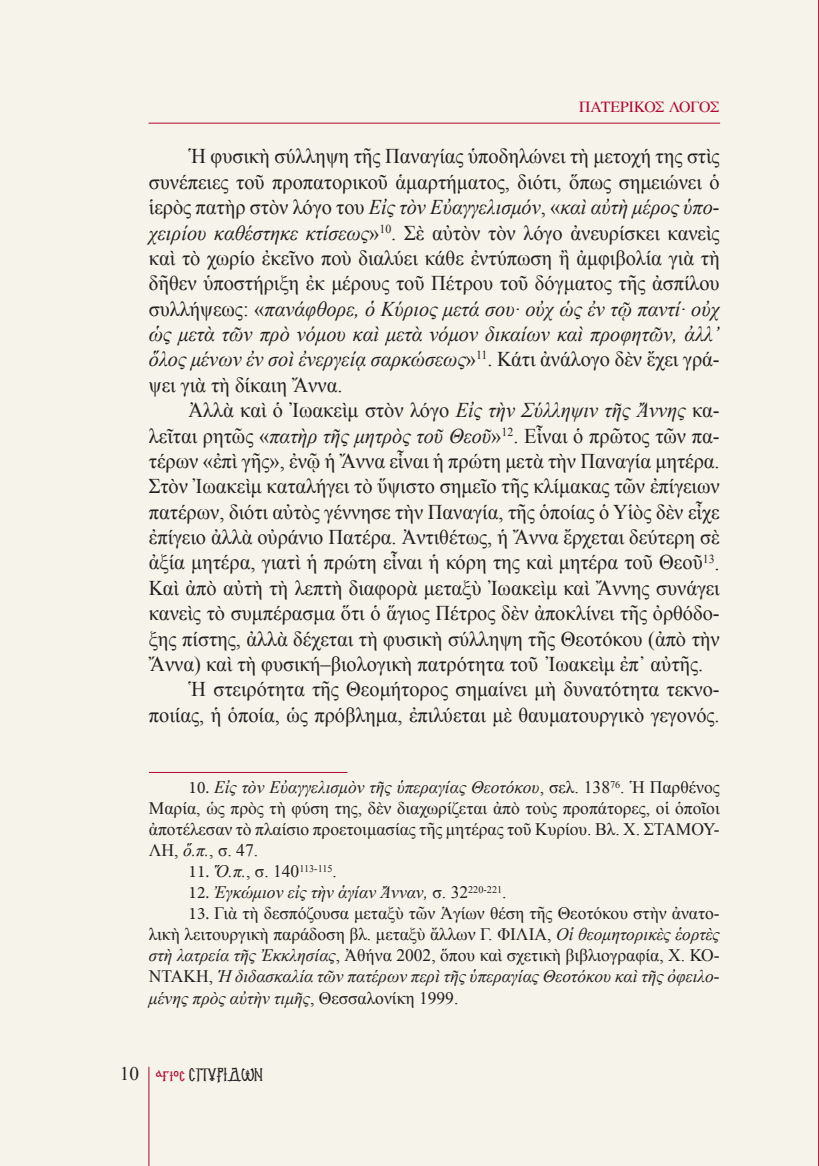
<style>
.page{position:relative;width:819px;height:1166px;background:#f6f3ea}
.page>*{position:absolute;margin:0;border:0;box-sizing:border-box;transform-origin:0 0}
.t1{font:21px/25.4px "Times New Roman";color:#231f20;text-align:justify}
.t2{font:17.5px/21px "Times New Roman";color:#231f20;text-align:justify}
.t3{font:italic 17.5px "Times New Roman";color:#231f20}
.t4{font:17.5px "PF Konstantinople";color:#231f20}
.t5{font:15.75px "Tempora LGC Uni";letter-spacing:-.005em;color:#b00630}
.s1{font-style:italic}
.s2{font-family:"Minion Pro"}
.s3{font-style:inherit}
.s4{font-family:"Minion Pro";font-style:normal}
.s5{font-style:normal}
.s6{font-family:"Times New Roman";font-size:19.25px}
.s7{color:#b00630}
</style>
<div class="page">
<hr style="left:148px;top:1067px;width:1px;height:99px;background:#ae082c">
<hr style="left:149px;top:772px;width:198px;height:1px;background:#b00630">
<hr style="left:148px;top:123px;width:572px;height:1px;background:#ae082c">
<p class="t5" style="left:579px;top:95px;width:142px">ΠΑΤΕΡΙΚΟΣ ΛΟΓΟΣ</p>
<p class="t1" style="left:149px;top:143px;width:572px;text-indent:40px">Ἡ φυσικὴ σύλληψη τῆς Παναγίας ὑποδηλώνει τὴ μετοχή της στὶς συνέπειες τοῦ προπατορικοῦ ἁμαρτήματος, διότι, ὅπως σημειώνει ὁ ἱερὸς πατὴρ στὸν λόγο του <span class="s1">Εἰς τὸν Εὐαγγελισμόν</span>, «<span class="s1">καὶ αὐτὴ μέρος ὑπο&shy;χειρίου καθέστηκε κτίσεως</span>»<sup>10</sup>. Σὲ αὐτὸν τὸν λόγο ἀνευρίσκει κανεὶς καὶ τὸ χωρίο ἐκεῖνο ποὺ διαλύει κάθε ἐντύπωση ἢ ἀμφιβολία γιὰ τὴ δῆθεν ὑποστήριξη ἐκ μέρους τοῦ Πέτρου τοῦ δόγματος τῆς ἀσπίλου συλλήψεως: «<span class="s1">πανάφθορε, ὁ Κύριος μετά σου· οὐχ ὡς ἐν τῷ παντί· οὐχ ὡς μετὰ τῶν πρὸ νόμου καὶ μετὰ νόμον δικαίων καὶ προφητῶν, ἀλλ᾽ ὅλος μένων ἐν σοὶ ἐνεργείᾳ σαρκώσεως</span>»<sup>11</sup>. Κάτι ἀνάλογο δὲν ἔχει γρά&shy;ψει γιὰ τὴ δίκαιη Ἄννα.</p>
<p class="t1" style="left:188px;top:397px;width:532px">Ἀλλὰ καὶ ὁ Ἰωακεὶμ στὸν λόγο <span class="s1">Εἰς τὴν Σύλληψιν τῆς Ἄννης</span> κα-</p>
<p class="t1" style="left:149px;top:422px;width:572px">λεῖται ρητῶς «<span class="s1">πατὴρ τῆς μητρὸς τοῦ Θεοῦ</span>»<sup>12</sup>. Εἶναι ὁ πρῶτος τῶν πα-</p>
<p class="t1" style="left:149px;top:448px;width:572px">τέρων «ἐπὶ γῆς», ἐνῷ ἡ Ἄννα εἶναι ἡ πρώτη μετὰ τὴν Παναγία μητέρα.</p>
<p class="t1" style="left:149px;top:473px;width:572px">Στὸν Ἰωακεὶμ καταλήγει τὸ ὕψιστο σημεῖο τῆς κλίμακας τῶν ἐπίγειων</p>
<p class="t1" style="left:149px;top:499px;width:572px">πατέρων, διότι αὐτὸς γέννησε τὴν Παναγία, τῆς ὁποίας ὁ Υἱὸς δὲν εἶχε</p>
<p class="t1" style="left:149px;top:524px;width:572px">ἐπίγειο ἀλλὰ οὐράνιο Πατέρα. Ἀντιθέτως, ἡ Ἄννα ἔρχεται δεύτερη σὲ</p>
<p class="t1" style="left:149px;top:549px;width:572px">ἀξία μητέρα, γιατὶ ἡ πρώτη εἶναι ἡ κόρη της καὶ μητέρα τοῦ Θεοῦ<sup>13</sup>.</p>
<p class="t1" style="left:149px;top:575px;width:572px">Καὶ ἀπὸ αὐτὴ τὴ λεπτὴ διαφορὰ μεταξὺ Ἰωακεὶμ καὶ Ἄννης συνάγει</p>
<p class="t1" style="left:149px;top:600px;width:572px">κανεὶς τὸ συμπέρασμα ὅτι ὁ ἅγιος Πέτρος δὲν ἀποκλίνει τῆς ὀρθόδο-</p>
<p class="t1" style="left:149px;top:625px;width:572px">ξης πίστης, ἀλλὰ δέχεται τὴ φυσικὴ σύλληψη τῆς Θεοτόκου (ἀπὸ τὴν</p>
<p class="t1" style="left:149px;top:651px;width:556px">Ἄννα) καὶ τὴ φυσική–βιολογικὴ πατρότητα τοῦ Ἰωακεὶμ ἐπ᾽ αὐτῆς.</p>
<p class="t1" style="left:188px;top:676px;width:532px">Ἡ στειρότητα τῆς Θεομήτορος σημαίνει μὴ δυνατότητα τεκνο-</p>
<p class="t1" style="left:149px;top:702px;width:572px">ποιίας, ἡ ὁποία, ὡς πρόβλημα, ἐπιλύεται μὲ θαυματουργικὸ γεγονός.</p>
<p class="t2" style="left:149px;top:777px;width:572px;text-indent:40px"><span class="s2">10.</span> <span class="s1">Εἰς τὸν Εὐαγγελισμὸν τῆς ὑπεραγίας Θεοτόκου</span>, σελ. 138<sup>76</sup>. Ἡ Παρθένος Μαρία, ὡς πρὸς τὴ φύση της, δὲν διαχωρίζεται ἀπὸ τοὺς προπάτορες, οἱ ὁποῖοι ἀποτέλεσαν τὸ πλαίσιο προετοιμασίας τῆς μητέρας τοῦ Κυρίου. Βλ. <span class="s3">Χ. ΣΤΑΜΟΥ-ΛΗ</span>, <span class="s1">ὅ.π.</span>, σ. 47.</p>
<p class="t2" style="left:189px;top:861px;width:150px"><span class="s2">11.</span> <span class="s1">Ὅ.π.</span>, σ. 140<sup>113-115</sup>.</p>
<p class="t3" style="left:188px;top:880px;width:319px"><span class="s4">12.</span> Ἐγκώμιον εἰς τὴν ἁγίαν Ἄνναν, <span class="s5">σ. 32</span><sup>220-221</sup><span class="s5">.</span></p>
<p class="t2" style="left:149px;top:903px;width:572px;text-indent:40px"><span class="s2">13.</span> Γιὰ τὴ δεσπόζουσα μεταξὺ τῶν Ἁγίων θέση τῆς Θεοτόκου στὴν ἀνατο&shy;λικὴ λειτουργικὴ παράδοση βλ. μεταξὺ ἄλλων <span class="s3">Γ. ΦΙΛΙΑ</span>, <span class="s1">Οἱ θεομητορικὲς ἑορτὲς στὴ λατρεία τῆς Ἐκκλησίας</span>, Ἀθήνα 2002, ὅπου καὶ σχετικὴ βιβλιογραφία, <span class="s3">Χ. ΚΟ-ΝΤΑΚΗ</span>, <span class="s1">Ἡ διδασκαλία τῶν πατέρων περὶ τῆς ὑπεραγίας Θεοτόκου καὶ τῆς ὀφειλο&shy;μένης πρὸς αὐτὴν τιμῆς</span>, Θεσσαλονίκη 1999.</p>
<p class="t4" style="left:120px;top:1063px;width:145px"><span class="s6">10</span> <span class="s7">αγιοσ</span> ΣΠΥΡΙΔΩΝ</p>
</div>
